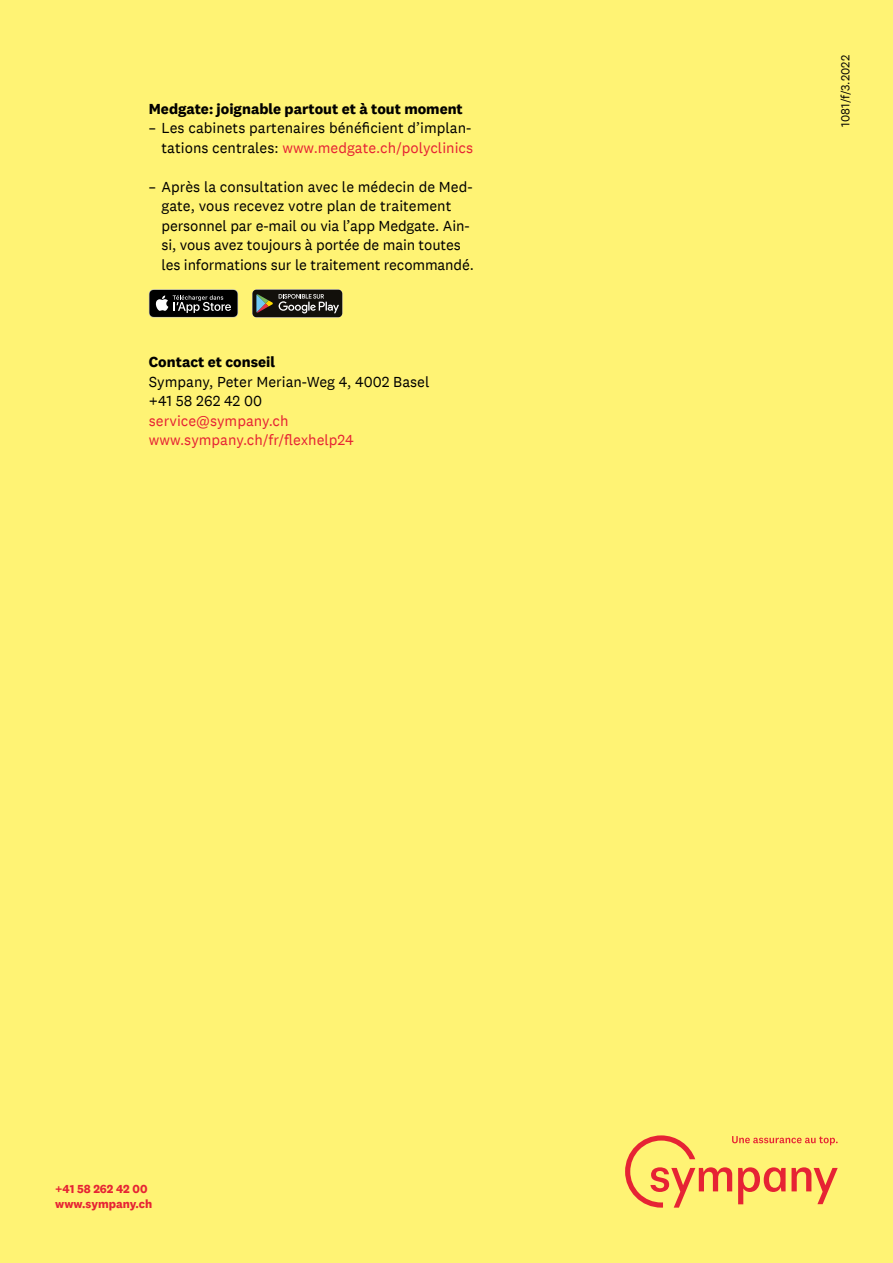
<style>
.page{position:relative;width:893px;height:1263px;background:#fff374}
.page>*{position:absolute;margin:0;border:0;box-sizing:border-box;transform-origin:0 0}
.t1{font:15px/19.5px "National 2";color:#000}
.t2{font:700 15px "National 2";color:#000}
.t3{font:15px/19.5px "National 2";color:#e62334}
.t4{font:700 12px/15px "National 2";color:#e62334}
.t5{font:12px "National 2";color:#000}
.s1{color:#e62334}
</style>
<div class="page">
<svg style="left:625px;top:1135px;width:213px;height:72px"></svg>
<svg style="left:149px;top:289px;width:89px;height:29px;background:#383733"></svg>
<svg style="left:252px;top:289px;width:90px;height:28px;background:#3e3d36"></svg>
<p class="t2" style="left:149px;top:99px;width:316px">Medgate: joignable partout et à tout moment</p>
<p class="t1" style="left:149px;top:118px;width:326px;text-align:right">– Les cabinets partenaires bénéficient d’implan&shy;tations centrales: <span class="s1">www.medgate.ch/polyclinics</span></p>
<p class="t1" style="left:162px;top:177px;width:314px;text-indent:-13px">– Après la consultation avec le médecin de Med&shy;gate, vous recevez votre plan de traitement personnel par e-mail ou via l’app Medgate. Ain&shy;si, vous avez toujours à portée de main toutes les informations sur le traitement recommandé.</p>
<p class="t2" style="left:149px;top:353px;width:128px">Contact et conseil</p>
<p class="t1" style="left:149px;top:372px;width:282px">Sympany, Peter Merian-Weg 4, 4002 Basel +41 58 262 42 00</p>
<p class="t3" style="left:149px;top:411px;width:206px">service@sympany.ch www.sympany.ch/fr/flexhelp24</p>
<p class="t4" style="left:55px;top:1181px;width:98px">+41 58 262 42 00 www.sympany.ch</p>
<p class="t5" style="left:838px;top:127px;width:73px;rotate:-90deg">1081/f/3.2022</p>
</div>
